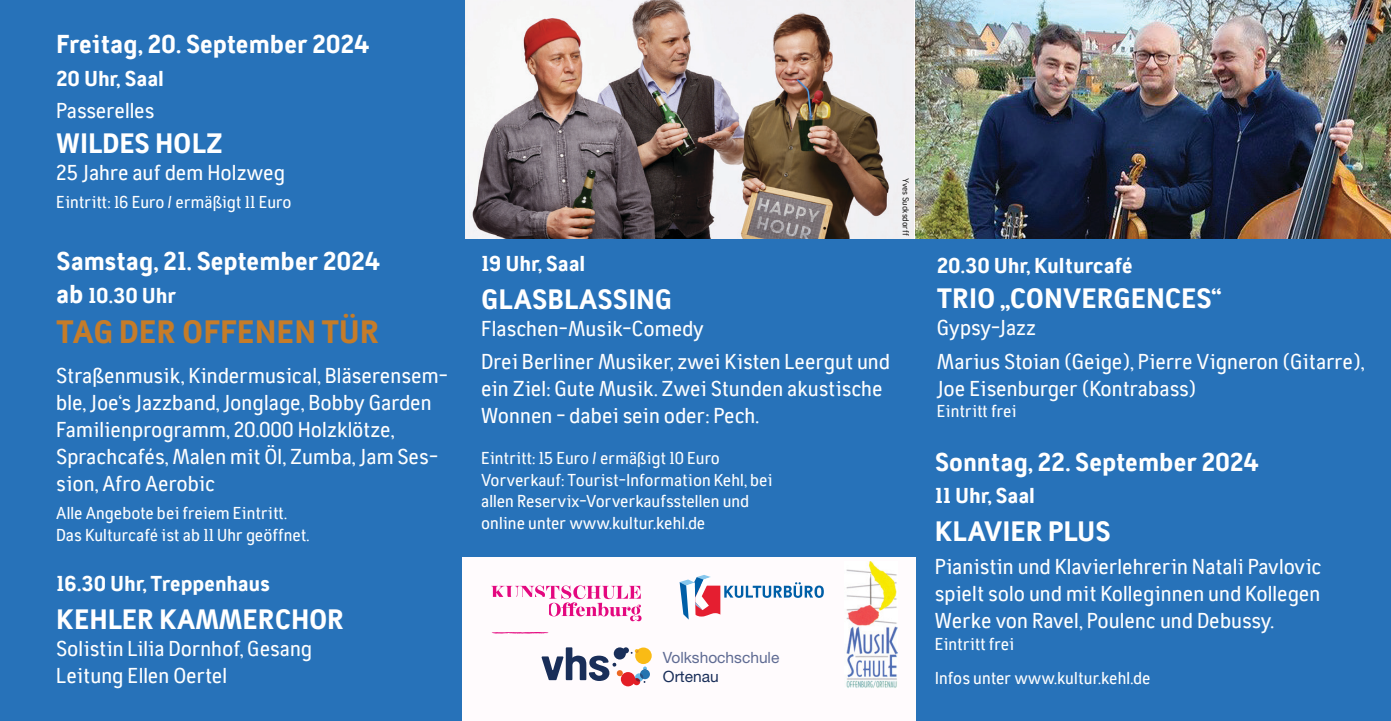
<style>
.page{position:relative;width:1391px;height:721px;background:#fff}
.page>*{position:absolute;margin:0;border:0;box-sizing:border-box;transform-origin:0 0}
.t1{font:800 33.75px "Tempelhof";color:#c57c29}
.t2{font:800 29.25px "Tempelhof";color:#fff}
.t3{font:800 27px "Tempelhof";letter-spacing:-.005em;color:#fff}
.t4{font:500 22.5px/27px "Tempelhof";color:#fff}
.t5{font:800 22.5px "Tempelhof";color:#fff}
.t6{font:500 18px/21.6px "Tempelhof";color:#fff}
.t7{font:15.53px "Helvetica Neue";color:#5f6b93}
.t8{font:15.53px "Helvetica Neue";color:#192e59}
.t9{font:500 9px "Tempelhof";letter-spacing:-.01em;color:#1c1c1b}
.s1{font-size:27px}
</style>
<div class="page">
<div style="left:0;top:0;width:1390px;height:721px;background:#2772b9"></div>
<div style="left:462px;top:557px;width:453px;height:164px;background:#fffbfd"></div>
<img style="left:465px;top:0;width:448px;height:238px">
<img style="left:915px;top:0;width:475px;height:238px">
<svg style="left:492px;top:632px;width:57px;height:2px"></svg>
<svg style="left:491px;top:585px;width:150px;height:36px"></svg>
<img style="left:846px;top:561px;width:51px;height:127px">
<svg style="left:679px;top:575px;width:144px;height:44px"></svg>
<svg style="left:541px;top:647px;width:110px;height:39px"></svg>
<p class="t3" style="left:56px;top:29px;width:315px">Freitag, 20. September 2024</p>
<p class="t5" style="left:56px;top:66px;width:109px">20 Uhr, Saal</p>
<p class="t4" style="left:56px;top:97px;width:100px">Passerelles</p>
<h2 class="t2" style="left:56px;top:127px;width:168px">WILDES HOLZ</h2>
<p class="t4" style="left:56px;top:160px;width:230px">25 Jahre auf dem Holzweg</p>
<p class="t6" style="left:56px;top:192px;width:237px">Eintritt: 16 Euro / ermäßigt 11 Euro</p>
<p class="t9" style="left:910px;top:178px;width:59px;rotate:90deg">Yves Sucksdorff</p>
<p class="t3" style="left:56px;top:246px;width:325px">Samstag, 21. September 2024</p>
<p class="t5" style="left:56px;top:283px;width:121px"><span class="s1">ab</span> 10.30 Uhr</p>
<h1 class="t1" style="left:56px;top:313px;width:325px">TAG DER OFFENEN TÜR</h1>
<p class="t4" style="left:56px;top:362px;width:393px">Straßenmusik, Kindermusical, Bläserensem&shy;ble, Joe‘s Jazzband, Jonglage, Bobby Garden Familienprogramm, 20.000 Holzklötze, Sprachcafés, Malen mit Öl, Zumba, Jam Ses&shy;sion, Afro Aerobic</p>
<p class="t6" style="left:56px;top:502px;width:255px">Alle Angebote bei freiem Eintritt.<br>Das Kulturcafé ist ab 11 Uhr geöffnet.</p>
<p class="t5" style="left:481px;top:251px;width:106px">19 Uhr, Saal</p>
<h2 class="t2" style="left:481px;top:283px;width:192px">GLASBLASSING</h2>
<p class="t4" style="left:481px;top:312px;width:410px;line-height:33.3px">Flaschen-Musik-Comedy<br>Drei Berliner Musiker, zwei Kisten Leergut und</p>
<p class="t4" style="left:481px;top:376px;width:403px">ein Ziel: Gute Musik. Zwei Stunden akustische<br>Wonnen - dabei sein oder: Pech.</p>
<p class="t6" style="left:481px;top:448px;width:293px">Eintritt: 15 Euro / ermäßigt 10 Euro Vorverkauf: Tourist-Information Kehl, bei allen Reservix-Vorverkaufsstellen und online unter www.kultur.kehl.de</p>
<p class="t3" style="left:934px;top:447px;width:326px">Sonntag, 22. September 2024</p>
<p class="t5" style="left:937px;top:253px;width:197px">20.30 Uhr, Kulturcafé</p>
<h2 class="t2" style="left:937px;top:283px;width:286px">TRIO „CONVERGENCES“</h2>
<p class="t4" style="left:937px;top:311px;width:429px;line-height:33.3px">Gypsy-Jazz<br>Marius Stoian (Geige), Pierre Vigneron (Gitarre),</p>
<p class="t4" style="left:937px;top:375px;width:261px">Joe Eisenburger (Kontrabass)</p>
<p class="t6" style="left:937px;top:401px;width:81px">Eintritt frei</p>
<p class="t5" style="left:934px;top:483px;width:102px">11 Uhr, Saal</p>
<h2 class="t2" style="left:934px;top:515px;width:178px">KLAVIER PLUS</h2>
<p class="t4" style="left:934px;top:553px;width:388px;text-align:justify">Pianistin und Klavierlehrerin Natali Pavlovic spielt solo und mit Kolleginnen und Kollegen Werke von Ravel, Poulenc und Debussy.</p>
<p class="t6" style="left:934px;top:627px;width:217px;line-height:34.4px">Eintritt frei<br>Infos unter www.kultur.kehl.de</p>
<p class="t5" style="left:56px;top:571px;width:215px">16.30 Uhr, Treppenhaus</p>
<h2 class="t2" style="left:56px;top:603px;width:289px">KEHLER KAMMERCHOR</h2>
<p class="t4" style="left:56px;top:635px;width:258px">Solistin Lilia Dornhof, Gesang<br>Leitung Ellen Oertel</p>
<p class="t7" style="left:663px;top:648px;width:118px">Volkshochschule</p>
<p class="t8" style="left:663px;top:667px;width:57px">Ortenau</p>
</div>
